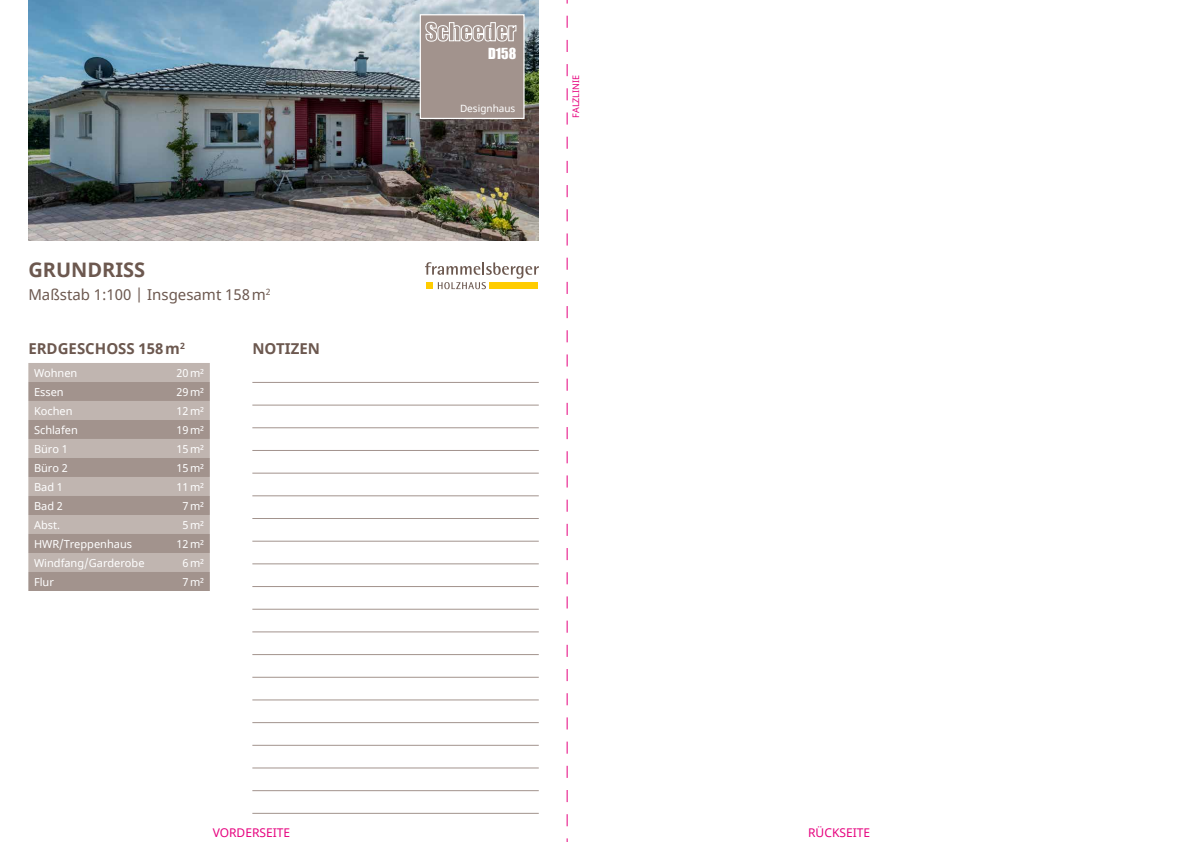
<style>
.page{position:relative;width:1191px;height:842px;background:#fff}
.page>*{position:absolute;margin:0;border:0;box-sizing:border-box;transform-origin:0 0}
.t1{font:700 20px "Noto Sans";color:#6c584f}
.t2{font:15px "Noto Sans";color:#6c584f}
.t3{font:700 15px "Noto Sans";color:#6c584f}
.t4{font:14px "Impact";color:#fff}
.t5{font:12px "Noto Sans";color:#e6007e}
.t6{font:11px "Noto Sans";color:#fff}
.t7{font:10px "Noto Sans";color:#fff}
.t8{font:9px "Noto Sans";color:#e6007e}
</style>
<div class="page">
<div style="left:28px;top:363px;width:182px;height:19px;background:#c0b5b0"></div>
<div style="left:28px;top:382px;width:182px;height:19px;background:#a2938d"></div>
<div style="left:28px;top:401px;width:182px;height:19px;background:#c0b5b0"></div>
<div style="left:28px;top:420px;width:182px;height:19px;background:#a2938d"></div>
<div style="left:28px;top:439px;width:182px;height:19px;background:#c0b5b0"></div>
<div style="left:28px;top:458px;width:182px;height:19px;background:#a2938d"></div>
<div style="left:28px;top:477px;width:182px;height:19px;background:#c0b5b0"></div>
<div style="left:28px;top:496px;width:182px;height:19px;background:#a2938d"></div>
<div style="left:28px;top:515px;width:182px;height:19px;background:#c0b5b0"></div>
<div style="left:28px;top:534px;width:182px;height:19px;background:#a2938d"></div>
<div style="left:28px;top:553px;width:182px;height:19px;background:#c0b5b0"></div>
<div style="left:28px;top:572px;width:182px;height:19px;background:#a2938d"></div>
<img style="left:28px;top:0;width:511px;height:241px">
<svg style="left:425px;top:262px;width:114px;height:27px"></svg>
<div style="left:426px;top:282px;width:7px;height:7px;background:#fc0"></div>
<div style="left:489px;top:282px;width:48px;height:7px;background:#fc0"></div>
<hr style="left:252px;top:427px;width:287px;height:1px;background:#a2938d">
<hr style="left:252px;top:450px;width:287px;height:1px;background:#a2938d">
<hr style="left:252px;top:473px;width:287px;height:1px;background:#a2938d">
<hr style="left:252px;top:495px;width:287px;height:1px;background:#a2938d">
<hr style="left:252px;top:518px;width:287px;height:1px;background:#a2938d">
<hr style="left:252px;top:541px;width:287px;height:1px;background:#a2938d">
<hr style="left:252px;top:563px;width:287px;height:1px;background:#a2938d">
<hr style="left:252px;top:586px;width:287px;height:1px;background:#a2938d">
<hr style="left:252px;top:609px;width:287px;height:1px;background:#a2938d">
<hr style="left:252px;top:632px;width:287px;height:1px;background:#a2938d">
<hr style="left:252px;top:654px;width:287px;height:1px;background:#a2938d">
<hr style="left:252px;top:677px;width:287px;height:1px;background:#a2938d">
<hr style="left:252px;top:700px;width:287px;height:1px;background:#a2938d">
<hr style="left:252px;top:722px;width:287px;height:1px;background:#a2938d">
<hr style="left:252px;top:745px;width:287px;height:1px;background:#a2938d">
<hr style="left:252px;top:768px;width:287px;height:1px;background:#a2938d">
<hr style="left:252px;top:790px;width:287px;height:1px;background:#a2938d">
<hr style="left:252px;top:813px;width:287px;height:1px;background:#a2938d">
<hr style="left:252px;top:405px;width:287px;height:1px;background:#a2938d">
<hr style="left:252px;top:382px;width:287px;height:1px;background:#a2938d">
<div style="left:420px;top:14px;width:104px;height:105px;background:#a2938d;border:1px solid #fff"></div>
<svg style="left:425px;top:22px;width:91px;height:20px"></svg>
<svg style="left:566px;top:0;width:1px;height:842px"></svg>
<h1 class="t1" style="left:28px;top:255px;width:118px">GRUNDRISS</h1>
<h2 class="t2" style="left:28px;top:284px;width:244px">Maßstab 1:100 | Insgesamt 158m<sup>2</sup></h2>
<h2 class="t3" style="left:28px;top:338px;width:158px">ERDGESCHOSS 158m<sup>2</sup></h2>
<p class="t6" style="left:34px;top:366px;width:45px">Wohnen</p>
<p class="t6" style="left:176px;top:366px;width:29px">20m²</p>
<p class="t6" style="left:34px;top:385px;width:31px">Essen</p>
<p class="t6" style="left:176px;top:385px;width:29px">29m²</p>
<p class="t6" style="left:34px;top:404px;width:40px">Kochen</p>
<p class="t6" style="left:176px;top:404px;width:29px">12m²</p>
<p class="t6" style="left:34px;top:423px;width:45px">Schlafen</p>
<p class="t6" style="left:176px;top:423px;width:29px">19m²</p>
<p class="t6" style="left:34px;top:442px;width:35px">Büro 1</p>
<p class="t6" style="left:176px;top:442px;width:29px">15m²</p>
<p class="t6" style="left:34px;top:461px;width:35px">Büro 2</p>
<p class="t6" style="left:176px;top:461px;width:29px">15m²</p>
<p class="t6" style="left:34px;top:480px;width:30px">Bad 1</p>
<p class="t6" style="left:176px;top:480px;width:29px">11m²</p>
<p class="t6" style="left:34px;top:499px;width:30px">Bad 2</p>
<p class="t6" style="left:183px;top:499px;width:23px">7m²</p>
<p class="t6" style="left:34px;top:518px;width:27px">Abst.</p>
<p class="t6" style="left:183px;top:518px;width:23px">5m²</p>
<p class="t6" style="left:34px;top:537px;width:100px">HWR/Treppenhaus</p>
<p class="t6" style="left:176px;top:537px;width:29px">12m²</p>
<p class="t6" style="left:34px;top:556px;width:112px">Windfang/Garderobe</p>
<p class="t6" style="left:183px;top:556px;width:23px">6m²</p>
<p class="t6" style="left:34px;top:575px;width:21px">Flur</p>
<p class="t6" style="left:183px;top:575px;width:23px">7m²</p>
<h2 class="t3" style="left:252px;top:338px;width:69px">NOTIZEN</h2>
<p class="t4" style="left:488px;top:42px;width:30px">D158</p>
<p class="t7" style="left:460px;top:102px;width:57px">Designhaus</p>
<p class="t8" style="left:569px;top:118px;width:44px;rotate:-90deg">FALZLINIE</p>
<p class="t5" style="left:213px;top:824px;width:79px">VORDERSEITE</p>
<p class="t5" style="left:808px;top:824px;width:63px">RÜCKSEITE</p>
</div>
